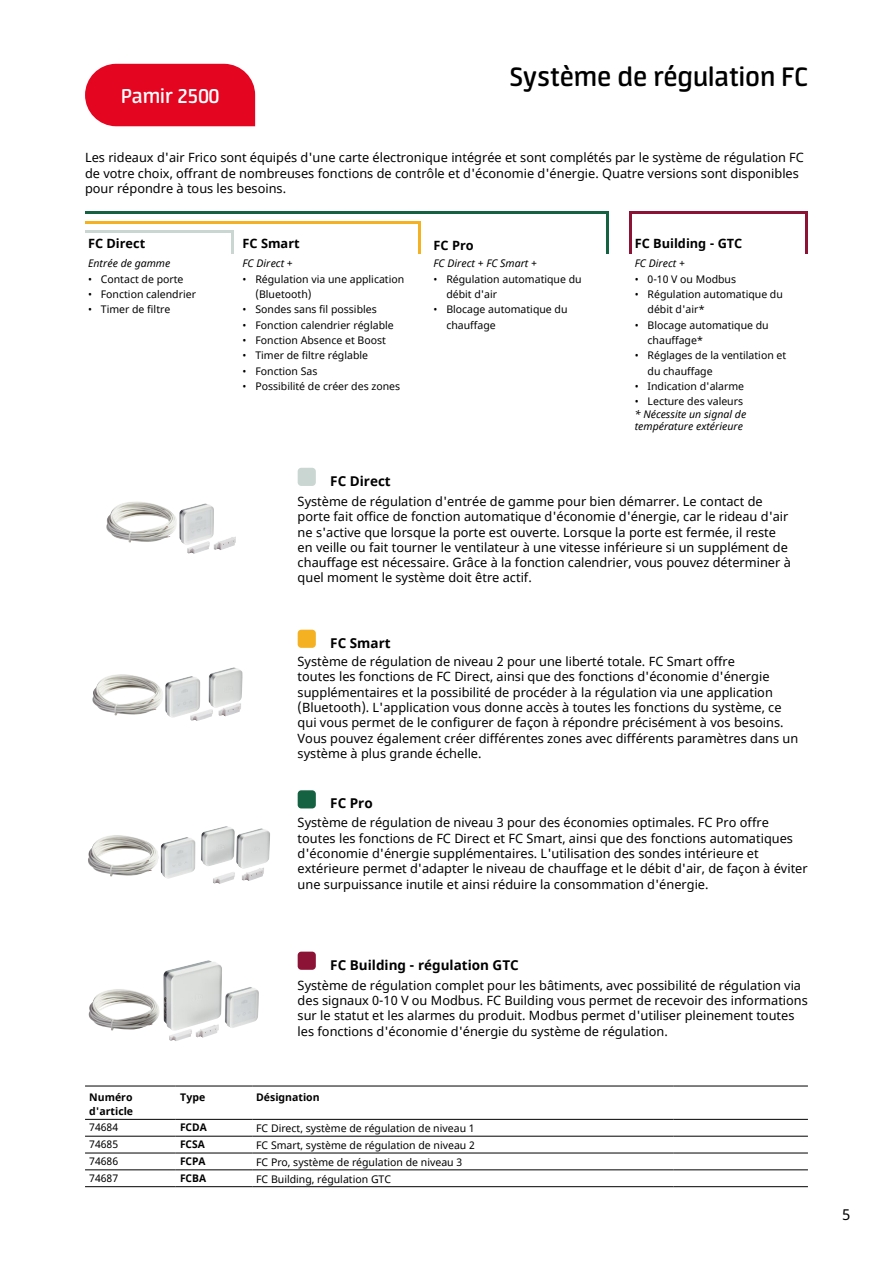
<style>
.page{position:relative;width:893px;height:1263px;background:#fff}
.page>*{position:absolute;margin:0;border:0;box-sizing:border-box;transform-origin:0 0}
.t1{font:600 30px "Neuron";color:#000}
.t2{font:600 22.5px "Neuron";color:#fff}
.t3{font:15px "Noto Sans";color:#000}
.t4{font:700 13.5px "Noto Sans";color:#000}
.t5{font:12.75px/15.3px "Noto Sans";color:#000}
.t6{font:700 12.75px "Noto Sans";color:#000}
.t7{font:10.5px/15.3px "Noto Sans";color:#000}
.t8{font:italic 10.5px/12.6px "Noto Sans";color:#000}
.t9{font:700 10.5px/13.5px "Noto Sans";color:#000}
</style>
<div class="page">
<img style="left:106px;top:501px;width:130px;height:53px">
<img style="left:88px;top:960px;width:171px;height:78px">
<img style="left:88px;top:826px;width:182px;height:55px">
<img style="left:92px;top:667px;width:151px;height:51px">
<div style="left:85px;top:64px;width:170px;height:62px;background:#e40520"></div>
<hr style="left:85px;top:231px;width:149px;height:2px;background:#cad6d2">
<hr style="left:232px;top:231px;width:2px;height:23px;background:#cad6d2">
<hr style="left:85px;top:221px;width:336px;height:2px;background:#f4b223">
<hr style="left:419px;top:221px;width:2px;height:33px;background:#f4b223">
<hr style="left:629px;top:212px;width:179px;height:2px;background:#8d1336">
<hr style="left:629px;top:212px;width:2px;height:42px;background:#8d1336">
<hr style="left:806px;top:212px;width:2px;height:42px;background:#8d1336">
<hr style="left:606px;top:212px;width:2px;height:42px;background:#146242">
<hr style="left:85px;top:212px;width:523px;height:2px;background:#146242">
<div style="left:298px;top:468px;width:18px;height:18px;background:#cad6d2;border-radius:4px"></div>
<div style="left:298px;top:630px;width:18px;height:18px;background:#f4b223;border-radius:4px"></div>
<div style="left:298px;top:790px;width:18px;height:18px;background:#146242;border-radius:4px"></div>
<div style="left:298px;top:952px;width:18px;height:18px;background:#8d1336;border-radius:4px"></div>
<hr style="left:85px;top:1086px;width:91px;height:1px;background:#000">
<hr style="left:176px;top:1086px;width:76px;height:1px;background:#000">
<hr style="left:252px;top:1086px;width:421px;height:1px;background:#000">
<hr style="left:673px;top:1086px;width:135px;height:1px;background:#000">
<hr style="left:85px;top:1119px;width:91px;height:1px;background:#000">
<hr style="left:176px;top:1119px;width:76px;height:1px;background:#000">
<hr style="left:252px;top:1119px;width:421px;height:1px;background:#000">
<hr style="left:673px;top:1119px;width:135px;height:1px;background:#000">
<hr style="left:85px;top:1136px;width:91px;height:1px;background:#000">
<hr style="left:176px;top:1136px;width:76px;height:1px;background:#000">
<hr style="left:252px;top:1136px;width:421px;height:1px;background:#000">
<hr style="left:673px;top:1136px;width:135px;height:1px;background:#000">
<hr style="left:85px;top:1153px;width:91px;height:1px;background:#000">
<hr style="left:176px;top:1153px;width:76px;height:1px;background:#000">
<hr style="left:252px;top:1153px;width:421px;height:1px;background:#000">
<hr style="left:673px;top:1153px;width:135px;height:1px;background:#000">
<hr style="left:85px;top:1169px;width:91px;height:1px;background:#000">
<hr style="left:176px;top:1169px;width:76px;height:1px;background:#000">
<hr style="left:252px;top:1169px;width:421px;height:1px;background:#000">
<hr style="left:673px;top:1169px;width:135px;height:1px;background:#000">
<hr style="left:85px;top:1186px;width:91px;height:1px;background:#000">
<hr style="left:176px;top:1186px;width:76px;height:1px;background:#000">
<hr style="left:252px;top:1186px;width:421px;height:1px;background:#000">
<hr style="left:673px;top:1186px;width:135px;height:1px;background:#000">
<h2 class="t2" style="left:121px;top:83px;width:100px">Pamir 2500</h2>
<h1 class="t1" style="left:509px;top:60px;width:300px">Système de régulation FC</h1>
<p class="t5" style="left:85px;top:151px;width:720px">Les rideaux d'air Frico sont équipés d'une carte électronique intégrée et sont complétés par le système de régulation FC de votre choix, offrant de nombreuses fonctions de contrôle et d'économie d'énergie. Quatre versions sont disponibles pour répondre à tous les besoins.</p>
<p class="t6" style="left:88px;top:234px;width:59px">FC Direct</p>
<p class="t8" style="left:88px;top:257px;width:84px">Entrée de gamme</p>
<p class="t7" style="left:88px;top:272px;width:97px">• Contact de porte</p>
<p class="t7" style="left:88px;top:287px;width:109px">• Fonction calendrier</p>
<p class="t7" style="left:88px;top:302px;width:84px">• Timer de filtre</p>
<p class="t6" style="left:243px;top:234px;width:59px">FC Smart</p>
<p class="t8" style="left:243px;top:257px;width:52px">FC Direct +</p>
<p class="t7" style="left:255px;top:272px;width:150px;text-indent:-13px">• Régulation via une application (Bluetooth)</p>
<p class="t7" style="left:243px;top:302px;width:136px">• Sondes sans fil possibles</p>
<p class="t7" style="left:243px;top:318px;width:153px">• Fonction calendrier réglable</p>
<p class="t7" style="left:243px;top:333px;width:145px">• Fonction Absence et Boost</p>
<p class="t7" style="left:243px;top:348px;width:127px">• Timer de filtre réglable</p>
<p class="t7" style="left:243px;top:363px;width:76px">• Fonction Sas</p>
<p class="t7" style="left:243px;top:379px;width:159px">• Possibilité de créer des zones</p>
<p class="t6" style="left:434px;top:236px;width:42px">FC Pro</p>
<p class="t8" style="left:434px;top:257px;width:105px">FC Direct + FC Smart +</p>
<p class="t7" style="left:446px;top:272px;width:137px;text-indent:-13px">• Régulation automatique du débit d'air</p>
<p class="t7" style="left:446px;top:302px;width:123px;text-indent:-13px">• Blocage automatique du chauffage</p>
<p class="t4" style="left:330px;top:471px;width:62px">FC Direct</p>
<p class="t6" style="left:635px;top:234px;width:109px">FC Building - GTC</p>
<p class="t8" style="left:635px;top:257px;width:52px">FC Direct +</p>
<p class="t7" style="left:635px;top:272px;width:103px">• 0-10 V ou Modbus</p>
<p class="t7" style="left:648px;top:287px;width:137px;text-indent:-13px">• Régulation automatique du débit d'air*</p>
<p class="t7" style="left:648px;top:318px;width:123px;text-indent:-13px">• Blocage automatique du chauffage*</p>
<p class="t7" style="left:648px;top:348px;width:140px;text-indent:-13px">• Réglages de la ventilation et du chauffage</p>
<p class="t7" style="left:635px;top:379px;width:111px">• Indication d'alarme</p>
<p class="t7" style="left:635px;top:394px;width:110px">• Lecture des valeurs</p>
<p class="t8" style="left:635px;top:407px;width:113px">* Nécessite un signal de température extérieure</p>
<p class="t5" style="left:298px;top:494px;width:495px">Système de régulation d'entrée de gamme pour bien démarrer. Le contact de porte fait office de fonction automatique d'économie d'énergie, car le rideau d'air ne s'active que lorsque la porte est ouverte. Lorsque la porte est fermée, il reste en veille ou fait tourner le ventilateur à une vitesse inférieure si un supplément de chauffage est nécessaire. Grâce à la fonction calendrier, vous pouvez déterminer à quel moment le système doit être actif.</p>
<p class="t4" style="left:330px;top:633px;width:62px">FC Smart</p>
<p class="t5" style="left:298px;top:654px;width:502px">Système de régulation de niveau 2 pour une liberté totale. FC Smart offre<br>toutes les fonctions de FC Direct, ainsi que des fonctions d'économie d'énergie supplémentaires et la possibilité de procéder à la régulation via une application (Bluetooth). L'application vous donne accès à toutes les fonctions du système, ce qui vous permet de le configurer de façon à répondre précisément à vos besoins.<br>Vous pouvez également créer différentes zones avec différents paramètres dans un système à plus grande échelle.</p>
<p class="t4" style="left:330px;top:794px;width:44px">FC Pro</p>
<p class="t5" style="left:298px;top:815px;width:512px">Système de régulation de niveau 3 pour des économies optimales. FC Pro offre toutes les fonctions de FC Direct et FC Smart, ainsi que des fonctions automatiques d'économie d'énergie supplémentaires. L'utilisation des sondes intérieure et extérieure permet d'adapter le niveau de chauffage et le débit d'air, de façon à éviter une surpuissance inutile et ainsi réduire la consommation d'énergie.</p>
<p class="t4" style="left:330px;top:955px;width:190px">FC Building - régulation GTC</p>
<p class="t5" style="left:298px;top:978px;width:512px">Système de régulation complet pour les bâtiments, avec possibilité de régulation via des signaux 0-10 V ou Modbus. FC Building vous permet de recevoir des informations sur le statut et les alarmes du produit. Modbus permet d'utiliser pleinement toutes les fonctions d'économie d'énergie du système de régulation.</p>
<p class="t9" style="left:89px;top:1091px;width:45px">Numéro d'article</p>
<p class="t9" style="left:180px;top:1091px;width:26px">Type</p>
<p class="t9" style="left:256px;top:1091px;width:65px">Désignation</p>
<p class="t7" style="left:89px;top:1120px;width:30px">74684</p>
<p class="t9" style="left:180px;top:1121px;width:28px">FCDA</p>
<p class="t7" style="left:89px;top:1137px;width:30px">74685</p>
<p class="t9" style="left:180px;top:1138px;width:26px">FCSA</p>
<p class="t7" style="left:89px;top:1154px;width:30px">74686</p>
<p class="t9" style="left:180px;top:1155px;width:27px">FCPA</p>
<p class="t7" style="left:89px;top:1171px;width:30px">74687</p>
<p class="t9" style="left:180px;top:1171px;width:28px">FCBA</p>
<p class="t7" style="left:256px;top:1120px;width:220px;line-height:17px">FC Direct, système de régulation de niveau 1<br>FC Smart, système de régulation de niveau 2<br>FC Pro, système de régulation de niveau 3<br>FC Building, régulation GTC</p>
<p class="t3" style="left:842px;top:1204px;width:10px">5</p>
</div>
